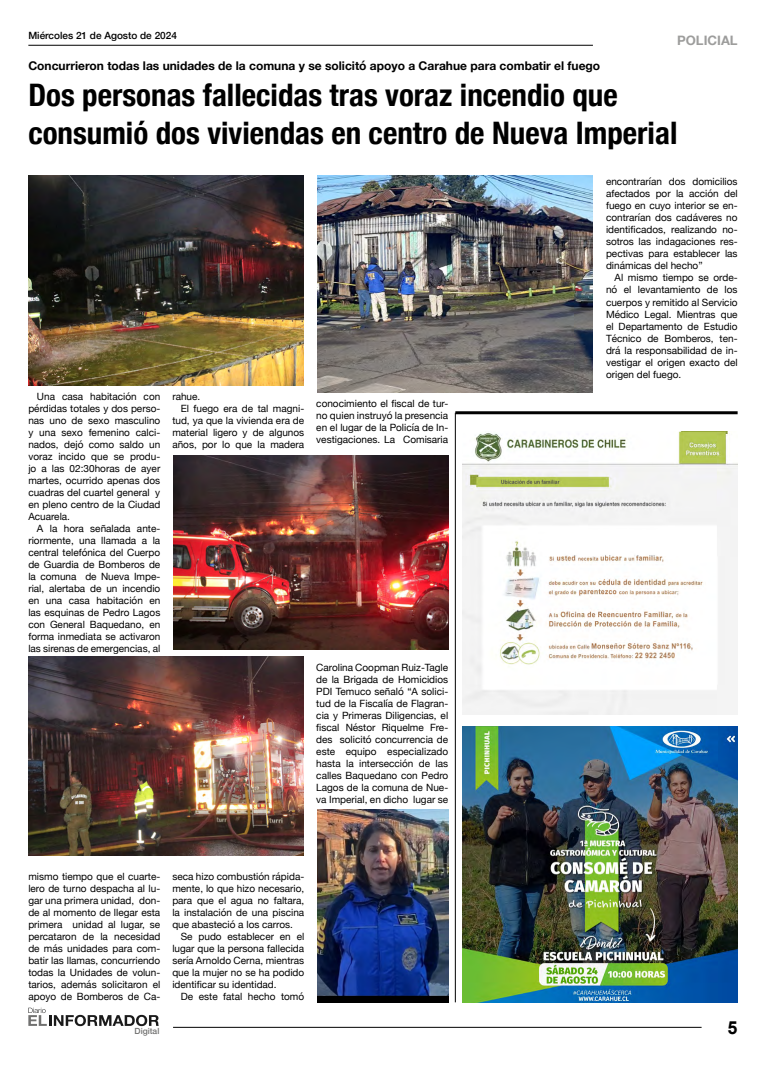
<style>
.page{position:relative;width:766px;height:1078px;background:#fff}
.page>*{position:absolute;margin:0;border:0;box-sizing:border-box;transform-origin:0 0}
.t1{font:700 condensed 31px/37.2px "Helvetica Neue";color:#000}
.t2{font:700 18px "Arial";color:#000}
.t3{font:700 13px "Helvetica Neue";color:#9d9d9c}
.t4{font:700 12px "Helvetica Neue";color:#000}
.t5{font:10px/12px "Helvetica Neue";color:#000;text-align:justify}
.t6{font:500 10px "Helvetica Neue";color:#000}
.t7{font:500 8.5px "Helvetica Neue";color:#717170}
</style>
<div class="page">
<hr style="left:28px;top:45px;width:564px;height:1px;background:#000">
<hr style="left:173px;top:1026px;width:528px;height:1px;background:#000">
<svg style="left:28px;top:1007px;width:131px;height:18px"></svg>
<img style="left:317px;top:809px;width:131px;height:193px">
<img style="left:28px;top:656px;width:275px;height:199px">
<img style="left:28px;top:176px;width:275px;height:210px">
<img style="left:173px;top:455px;width:275px;height:194px">
<img style="left:462px;top:726px;width:275px;height:276px">
<img style="left:317px;top:176px;width:275px;height:217px">
<img style="left:462px;top:431px;width:275px;height:283px">
<hr style="left:455px;top:411px;width:282px;height:3px;background:#000">
<hr style="left:455px;top:412px;width:1px;height:590px;background:#000">
<p class="t6" style="left:28px;top:28px;width:150px">Miércoles 21 de Agosto de 2024</p>
<p class="t4" style="left:28px;top:56px;width:573px">Concurrieron todas las unidades de la comuna y se solicitó apoyo a Carahue para combatir el fuego</p>
<h3 class="t3" style="left:677px;top:30px;width:62px">POLICIAL</h3>
<h1 class="t1" style="left:28px;top:75px;width:650px">Dos personas fallecidas tras voraz incendio que consumió dos viviendas en centro de Nueva Imperial</h1>
<p class="t5" style="left:28px;top:390px;width:133px;text-indent:8px">Una casa habitación con pérdidas totales y dos perso&shy;nas uno de sexo masculino y una sexo femenino calci&shy;nados, dejó como saldo un voraz incido que se produ&shy;jo a las 02:30horas de ayer martes, ocurrido apenas dos cuadras del cuartel general y en pleno centro de la Ciudad Acuarela.</p>
<p class="t5" style="left:28px;top:522px;width:133px;text-indent:8px">A la hora señalada ante&shy;riormente, una llamada a la central telefónica del Cuerpo de Guardia de Bomberos de la comuna de Nueva Impe&shy;rial, alertaba de un incendio en una casa habitación en las esquinas de Pedro Lagos con General Baquedano, en forma inmediata se activaron las sirenas de emergencias, al</p>
<p class="t5" style="left:172px;top:390px;width:29px">rahue.</p>
<p class="t5" style="left:181px;top:402px;width:125px">El fuego era de tal magni-</p>
<p class="t5" style="left:172px;top:414px;width:133px">tud, ya que la vivienda era de</p>
<p class="t5" style="left:172px;top:426px;width:133px">material ligero y de algunos</p>
<p class="t5" style="left:172px;top:438px;width:133px">años, por lo que la madera</p>
<p class="t5" style="left:316px;top:397px;width:133px">conocimiento el fiscal de tur&shy;no quien instruyó la presencia en el lugar de la Policía de In&shy;vestigaciones. La Comisaria</p>
<p class="t5" style="left:316px;top:661px;width:133px">Carolina Coopman Ruiz-Tagle de la Brigada de Homicidios PDI Temuco señaló “A solici&shy;tud de la Fiscalía de Flagran&shy;cia y Primeras Diligencias, el fiscal Néstor Riquelme Fre&shy;des solicitó concurrencia de este equipo especializado hasta la intersección de las calles Baquedano con Pedro Lagos de la comuna de Nue&shy;va Imperial, en dicho lugar se</p>
<p class="t5" style="left:28px;top:870px;width:133px">mismo tiempo que el cuarte&shy;lero de turno despacha al lu&shy;gar una primera unidad, don&shy;de al momento de llegar esta primera unidad al lugar, se percataron de la necesidad de más unidades para com&shy;batir las llamas, concurriendo todas la Unidades de volun&shy;tarios, además solicitaron el apoyo de Bomberos de Ca-</p>
<p class="t7" style="left:134px;top:1023px;width:26px">Digital</p>
<p class="t5" style="left:172px;top:870px;width:133px">seca hizo combustión rápida&shy;mente, lo que hizo necesario, para que el agua no faltara, la instalación de una piscina que abasteció a los carros.</p>
<p class="t5" style="left:172px;top:930px;width:133px;text-indent:8px">Se pudo establecer en el lugar que la persona fallecida sería Arnoldo Cerna, mientras que la mujer no se ha podido identificar su identidad.</p>
<p class="t5" style="left:181px;top:990px;width:125px">De este fatal hecho tomó</p>
<p class="t5" style="left:606px;top:176px;width:133px">encontrarían dos domicilios afectados por la acción del fuego en cuyo interior se en&shy;contrarían dos cadáveres no identificados, realizando no&shy;sotros las indagaciones res&shy;pectivas para establecer las dinámicas del hecho”</p>
<p class="t5" style="left:606px;top:272px;width:133px;text-indent:8px">Al mismo tiempo se orde&shy;nó el levantamiento de los cuerpos y remitido al Servicio Médico Legal. Mientras que el Departamento de Estudio Técnico de Bomberos, ten&shy;drá la responsabilidad de in&shy;vestigar el origen exacto del origen del fuego.</p>
<h2 class="t2" style="left:727px;top:1015px;width:12px">5</h2>
</div>
